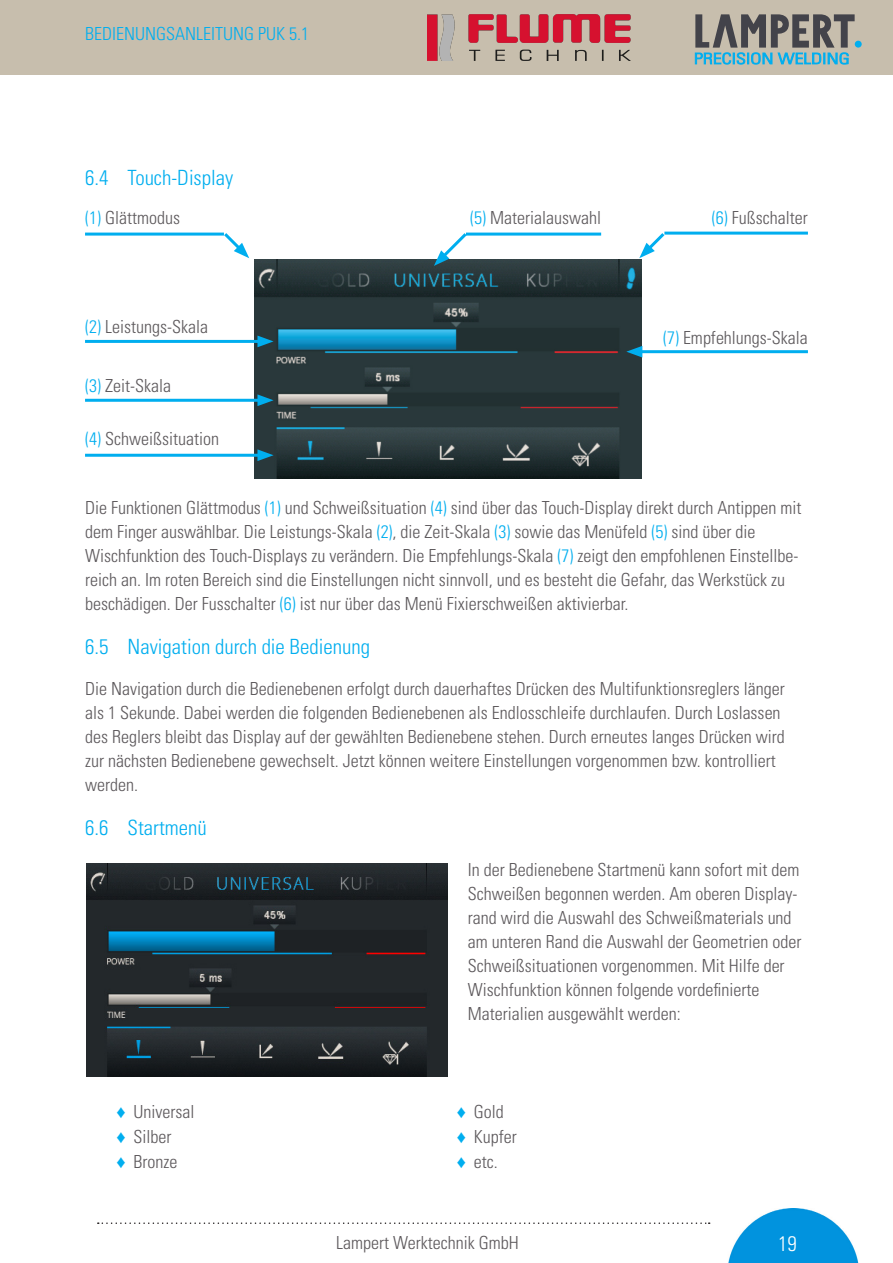
<style>
.page{position:relative;width:893px;height:1263px;background:#fff}
.page>*{position:absolute;margin:0;border:0;box-sizing:border-box;transform-origin:0 0}
.t1{font:300 condensed 21px "Univers LT Std";color:#00aeef}
.t2{font:300 condensed 21px "Univers LT Std";color:#fff}
.LA-Fließtext{font:300 condensed 18px/24px "Univers LT Std";color:#5c585b}
.t3{font:300 condensed 18px "Univers LT Std";color:#00aeef}
.s1{color:#00aeef}
.s2{font-family:"Arial";font-weight:400;font-stretch:normal;color:#00aeef}
</style>
<div class="page">
<div style="left:0;top:0;width:893px;height:75px;background:#c7bead"></div>
<img style="left:728px;top:1208px;width:131px;height:55px">
<svg style="left:98px;top:1222px;width:612px;height:2px"></svg>
<div style="left:855px;top:41px;width:7px;height:7px;background:#00aeef;border-radius:50%"></div>
<svg style="left:695px;top:14px;width:160px;height:50px"></svg>
<img style="left:254px;top:259px;width:387px;height:220px">
<img style="left:86px;top:863px;width:362px;height:213px">
<hr style="left:85px;top:454px;width:178px;height:3px;background:#00aeef">
<svg style="left:257px;top:449px;width:17px;height:12px"></svg>
<hr style="left:664px;top:232px;width:144px;height:3px;background:#00aeef">
<svg style="left:639px;top:231px;width:29px;height:27px"></svg>
<svg style="left:434px;top:232px;width:36px;height:34px"></svg>
<hr style="left:466px;top:233px;width:135px;height:3px;background:#00aeef">
<svg style="left:221px;top:232px;width:28px;height:26px"></svg>
<hr style="left:85px;top:233px;width:139px;height:3px;background:#00aeef">
<hr style="left:85px;top:340px;width:178px;height:3px;background:#00aeef">
<svg style="left:257px;top:336px;width:17px;height:11px"></svg>
<hr style="left:85px;top:399px;width:178px;height:3px;background:#00aeef">
<svg style="left:257px;top:394px;width:17px;height:12px"></svg>
<hr style="left:637px;top:350px;width:171px;height:3px;background:#00aeef">
<svg style="left:626px;top:346px;width:16px;height:11px"></svg>
<img style="left:427px;top:14px;width:204px;height:47px">
<p class="t3" style="left:85px;top:23px;width:225px">BEDIENUNGSANLEITUNG PUK 5.1</p>
<p class="t1" style="left:85px;top:165px;width:150px">6.4 Touch-Display</p>
<p class="LA-Fließtext" style="left:85px;top:206px;width:96px"><span class="s1">(1)</span> Glättmodus</p>
<p class="LA-Fließtext" style="left:470px;top:206px;width:132px"><span class="s1">(5)</span> Materialauswahl</p>
<p class="LA-Fließtext" style="left:712px;top:206px;width:97px"><span class="s1">(6)</span> Fußschalter</p>
<p class="LA-Fließtext" style="left:85px;top:315px;width:124px"><span class="s1">(2)</span> Leistungs-Skala</p>
<p class="LA-Fließtext" style="left:85px;top:373px;width:87px"><span class="s1">(3)</span> Zeit-Skala</p>
<p class="LA-Fließtext" style="left:85px;top:427px;width:135px"><span class="s1">(4)</span> Schweißsituation</p>
<p class="LA-Fließtext" style="left:663px;top:325px;width:146px"><span class="s1">(7)</span> Empfehlungs-Skala</p>
<p class="LA-Fließtext" style="left:85px;top:495px;width:718px">Die Funktionen Glättmodus <span class="s1">(1)</span> und Schweißsituation <span class="s1">(4)</span> sind über das Touch-Display direkt durch Antippen mit dem Finger auswählbar. Die Leistungs-Skala <span class="s1">(2)</span>, die Zeit-Skala <span class="s1">(3)</span> sowie das Menüfeld <span class="s1">(5)</span> sind über die Wischfunktion des Touch-Displays zu verändern. Die Empfehlungs-Skala <span class="s1">(7)</span> zeigt den empfohlenen Einstellbe&shy;reich an. Im roten Bereich sind die Einstellungen nicht sinnvoll, und es besteht die Gefahr, das Werkstück zu beschädigen. Der Fusschalter <span class="s1">(6)</span> ist nur über das Menü Fixierschweißen aktivierbar.</p>
<p class="t1" style="left:85px;top:634px;width:287px">6.5 Navigation durch die Bedienung</p>
<p class="LA-Fließtext" style="left:85px;top:676px;width:701px">Die Navigation durch die Bedienebenen erfolgt durch dauerhaftes Drücken des Multifunktionsreglers länger als 1 Sekunde. Dabei werden die folgenden Bedienebenen als Endlosschleife durchlaufen. Durch Loslassen des Reglers bleibt das Display auf der gewählten Bedienebene stehen. Durch erneutes langes Drücken wird zur nächsten Bedienebene gewechselt. Jetzt können weitere Einstellungen vorgenommen bzw. kontrolliert werden.</p>
<p class="t1" style="left:85px;top:815px;width:123px">6.6 Startmenü</p>
<p class="LA-Fließtext" style="left:468px;top:857px;width:335px">In der Bedienebene Startmenü kann sofort mit dem Schweißen begonnen werden. Am oberen Display&shy;rand wird die Auswahl des Schweißmaterials und am unteren Rand die Auswahl der Geometrien oder Schweißsituationen vorgenommen. Mit Hilfe der Wischfunktion können folgende vordefinierte Materialien ausgewählt werden:</p>
<p class="LA-Fließtext" style="left:117px;top:1100px;width:79px"><span class="s2">♦</span> Universal</p>
<p class="LA-Fließtext" style="left:457px;top:1100px;width:48px"><span class="s2">♦</span> Gold</p>
<p class="LA-Fließtext" style="left:117px;top:1125px;width:56px"><span class="s2">♦</span> Silber</p>
<p class="LA-Fließtext" style="left:457px;top:1125px;width:61px"><span class="s2">♦</span> Kupfer</p>
<p class="LA-Fließtext" style="left:117px;top:1150px;width:62px"><span class="s2">♦</span> Bronze</p>
<p class="LA-Fließtext" style="left:457px;top:1150px;width:43px"><span class="s2">♦</span> etc.</p>
<p class="LA-Fließtext" style="left:336px;top:1230px;width:184px">Lampert Werktechnik GmbH</p>
<p class="t2" style="left:778px;top:1230px;width:20px">19</p>
</div>
